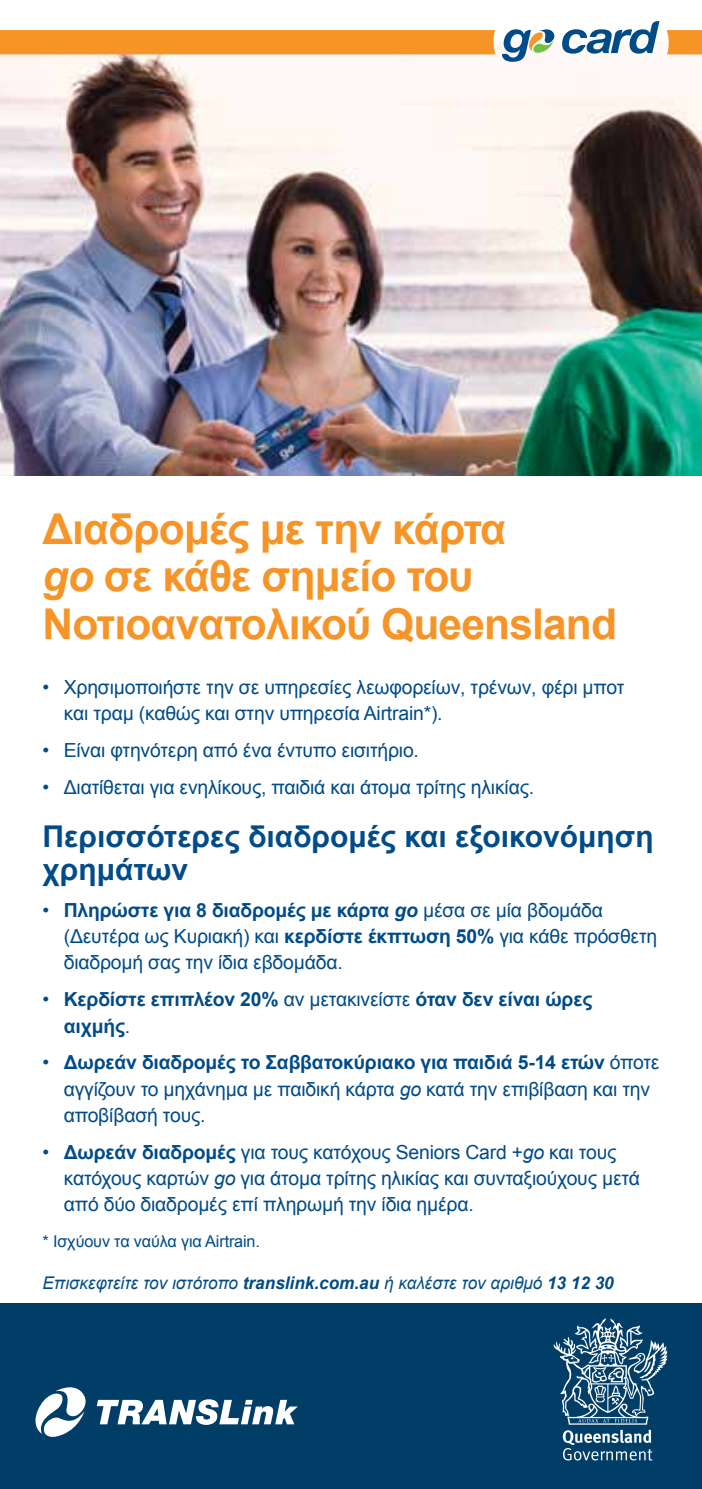
<style>
.page{position:relative;width:702px;height:1489px;background:#fff}
.page>*{position:absolute;margin:0;border:0;box-sizing:border-box;transform-origin:0 0}
.t1{font:700 42.5px/47.5px "Arial";letter-spacing:-.02em;color:#f79427}
.t2{font:700 30px/32.5px "Arial";color:#004b88}
.t3{font:19.5px/26.2px "Arial";letter-spacing:-.01em;color:#004b88}
.t4{font:700 19.5px/26.2px "Arial";letter-spacing:-.01em;color:#004b88}
.t5{font:italic 17.5px "Arial";color:#004b88}
.t6{font:16.25px "Arial";letter-spacing:-.01em;color:#004b88}
.s1{font-style:italic}
.s2{font-weight:700}
.s3{font-weight:700;font-style:italic}
.s4{font-weight:400}
</style>
<div class="page">
<img style="left:0;top:62px;width:702px;height:413px">
<svg style="left:0;top:21px;width:702px;height:41px"></svg>
<div style="left:0;top:1302px;width:702px;height:186px;background:#003e68"></div>
<svg style="left:35px;top:1387px;width:51px;height:50px"></svg>
<svg style="left:97px;top:1399px;width:201px;height:25px"></svg>
<svg style="left:553px;top:1318px;width:114px;height:142px"></svg>
<h1 class="t1" style="left:43px;top:506px;width:576px">Διαδρομές με την κάρτα<br><span class="s1">go</span> σε κάθε σημείο του<br>Νοτιοανατολικού Queensland</h1>
<p class="t3" style="left:64px;top:673px;width:562px;text-indent:-21px">• Χρησιμοποιήστε την σε υπηρεσίες λεωφορείων, τρένων, φέρι μποτ και τραμ (καθώς και στην υπηρεσία Airtrain*).</p>
<p class="t3" style="left:43px;top:737px;width:378px">• Είναι φτηνότερη από ένα έντυπο εισιτήριο.</p>
<p class="t3" style="left:43px;top:773px;width:493px">• Διατίθεται για ενηλίκους, παιδιά και άτομα τρίτης ηλικίας.</p>
<h2 class="t2" style="left:43px;top:821px;width:612px">Περισσότερες διαδρομές και εξοικονόμηση χρημάτων</h2>
<p class="t3" style="left:64px;top:897px;width:595px;text-indent:-21px">• <span class="s2">Πληρώστε για 8 διαδρομές με κάρτα</span> <span class="s3">go</span> μέσα σε μία βδομάδα (Δευτέρα ως Κυριακή) και <span class="s2">κερδίστε έκπτωση 50%</span> για κάθε πρόσθετη διαδρομή σας την ίδια εβδομάδα.</p>
<p class="t4" style="left:64px;top:986px;width:530px;text-indent:-21px"><span class="s4">•</span> Κερδίστε επιπλέον 20% <span class="s4">αν μετακινείστε</span> όταν δεν είναι ώρες αιχμής<span class="s4">.</span></p>
<p class="t3" style="left:64px;top:1049px;width:597px;text-indent:-21px">• <span class="s2">Δωρεάν διαδρομές το Σαββατοκύριακο για παιδιά 5-14 ετών</span> όποτε αγγίζουν το μηχάνημα με παιδική κάρτα <span class="s1">go</span> κατά την επιβίβαση και την αποβίβασή τους.</p>
<p class="t3" style="left:64px;top:1138px;width:577px;text-indent:-21px">• <span class="s2">Δωρεάν διαδρομές</span> για τους κατόχους Seniors Card +<span class="s1">go</span> και τους κατόχους καρτών <span class="s1">go</span> για άτομα τρίτης ηλικίας και συνταξιούχους μετά από δύο διαδρομές επί πληρωμή την ίδια ημέρα.</p>
<p class="t6" style="left:43px;top:1230px;width:219px">* Ισχύουν τα ναύλα για Airtrain.</p>
<p class="t5" style="left:43px;top:1271px;width:572px">Επισκεφτείτε τον ιστότοπο <span class="s2">translink.com.au</span> ή καλέστε τον αριθμό <span class="s2">13 12 30</span></p>
</div>
